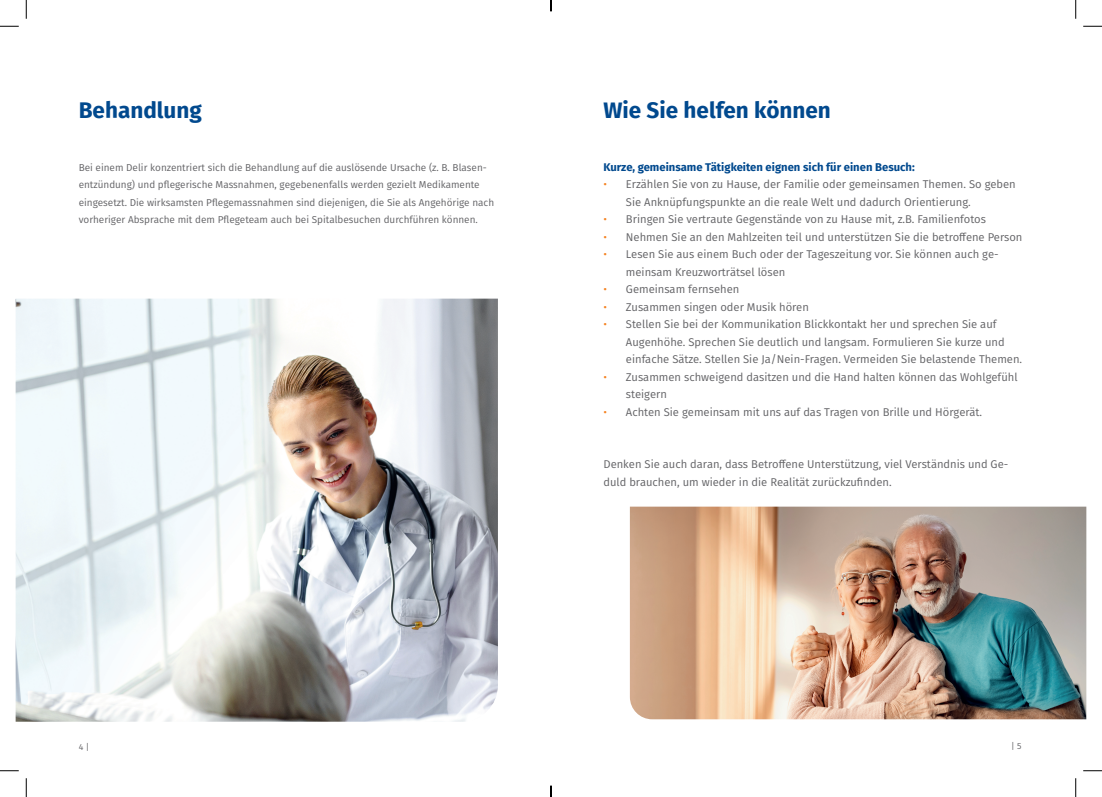
<style>
.page{position:relative;width:1102px;height:797px;background:#fff}
.page>*{position:absolute;margin:0;border:0;box-sizing:border-box;transform-origin:0 0}
.t1{font:700 22.5px "Fira Sans";color:#01498e}
.t2{font:11.25px/17.5px "Fira Sans";color:#636366}
.t3{font:700 11.25px "Fira Sans";color:#01498e}
.t4{font:10px/17.5px "Fira Sans";color:#636366}
.t5{font:8.75px "Fira Sans";color:#636366}
.s1{color:#f58220}
</style>
<div class="page">
<img style="left:16px;top:298px;width:482px;height:423px">
<img style="left:629px;top:506px;width:457px;height:213px">
<svg style="left:0;top:25px;width:19px;height:2px"></svg>
<svg style="left:1083px;top:25px;width:18px;height:2px"></svg>
<svg style="left:0;top:770px;width:19px;height:1px"></svg>
<svg style="left:1083px;top:770px;width:18px;height:1px"></svg>
<svg style="left:25px;top:0;width:2px;height:19px"></svg>
<svg style="left:25px;top:778px;width:2px;height:19px"></svg>
<svg style="left:1075px;top:0;width:1px;height:19px"></svg>
<svg style="left:1075px;top:778px;width:1px;height:19px"></svg>
<svg style="left:550px;top:785px;width:1px;height:12px"></svg>
<h1 class="t1" style="left:79px;top:91px;width:125px">Behandlung</h1>
<h1 class="t1" style="left:603px;top:91px;width:229px">Wie Sie helfen können</h1>
<p class="t4" style="left:79px;top:158px;width:417px">Bei einem Delir konzentriert sich die Behandlung auf die auslösende Ursache (z. B. Blasen&shy;entzündung) und pflegerische Massnahmen, gegebenenfalls werden gezielt Medikamente eingesetzt. Die wirksamsten Pflegemassnahmen sind diejenigen, die Sie als Angehörige nach vorheriger Absprache mit dem Pflegeteam auch bei Spitalbesuchen durchführen können.</p>
<p class="t3" style="left:603px;top:157px;width:313px">Kurze, gemeinsame Tätigkeiten eignen sich für einen Besuch:</p>
<p class="t2" style="left:626px;top:175px;width:391px;text-indent:-22px"><span class="s1">•</span> Erzählen Sie von zu Hause, der Familie oder gemeinsamen Themen. So geben<br>Sie Anknüpfungspunkte an die reale Welt und dadurch Orientierung.</p>
<p class="t2" style="left:603px;top:210px;width:384px"><span class="s1">•</span> Bringen Sie vertraute Gegenstände von zu Hause mit, z.B. Familienfotos</p>
<p class="t2" style="left:603px;top:228px;width:420px"><span class="s1">•</span> Nehmen Sie an den Mahlzeiten teil und unterstützen Sie die betroffene Person</p>
<p class="t2" style="left:626px;top:245px;width:374px;text-indent:-22px"><span class="s1">•</span> Lesen Sie aus einem Buch oder der Tageszeitung vor. Sie können auch ge&shy;meinsam Kreuzworträtsel lösen</p>
<p class="t2" style="left:603px;top:280px;width:137px"><span class="s1">•</span> Gemeinsam fernsehen</p>
<p class="t2" style="left:603px;top:298px;width:207px"><span class="s1">•</span> Zusammen singen oder Musik hören</p>
<p class="t2" style="left:626px;top:315px;width:397px;text-indent:-22px"><span class="s1">•</span> Stellen Sie bei der Kommunikation Blickkontakt her und sprechen Sie auf<br>Augenhöhe. Sprechen Sie deutlich und langsam. Formulieren Sie kurze und einfache Sätze. Stellen Sie Ja/Nein-Fragen. Vermeiden Sie belastende Themen.</p>
<p class="t2" style="left:626px;top:368px;width:393px;text-indent:-22px"><span class="s1">•</span> Zusammen schweigend dasitzen und die Hand halten können das Wohlgefühl steigern</p>
<p class="t2" style="left:603px;top:403px;width:380px"><span class="s1">•</span> Achten Sie gemeinsam mit uns auf das Tragen von Brille und Hörgerät.</p>
<p class="t2" style="left:603px;top:455px;width:406px">Denken Sie auch daran, dass Betroffene Unterstützung, viel Verständnis und Ge&shy;duld brauchen, um wieder in die Realität zurückzufinden.</p>
<p class="t5" style="left:79px;top:740px;width:12px">4 |</p>
<p class="t5" style="left:1011px;top:739px;width:12px">| 5</p>
</div>
